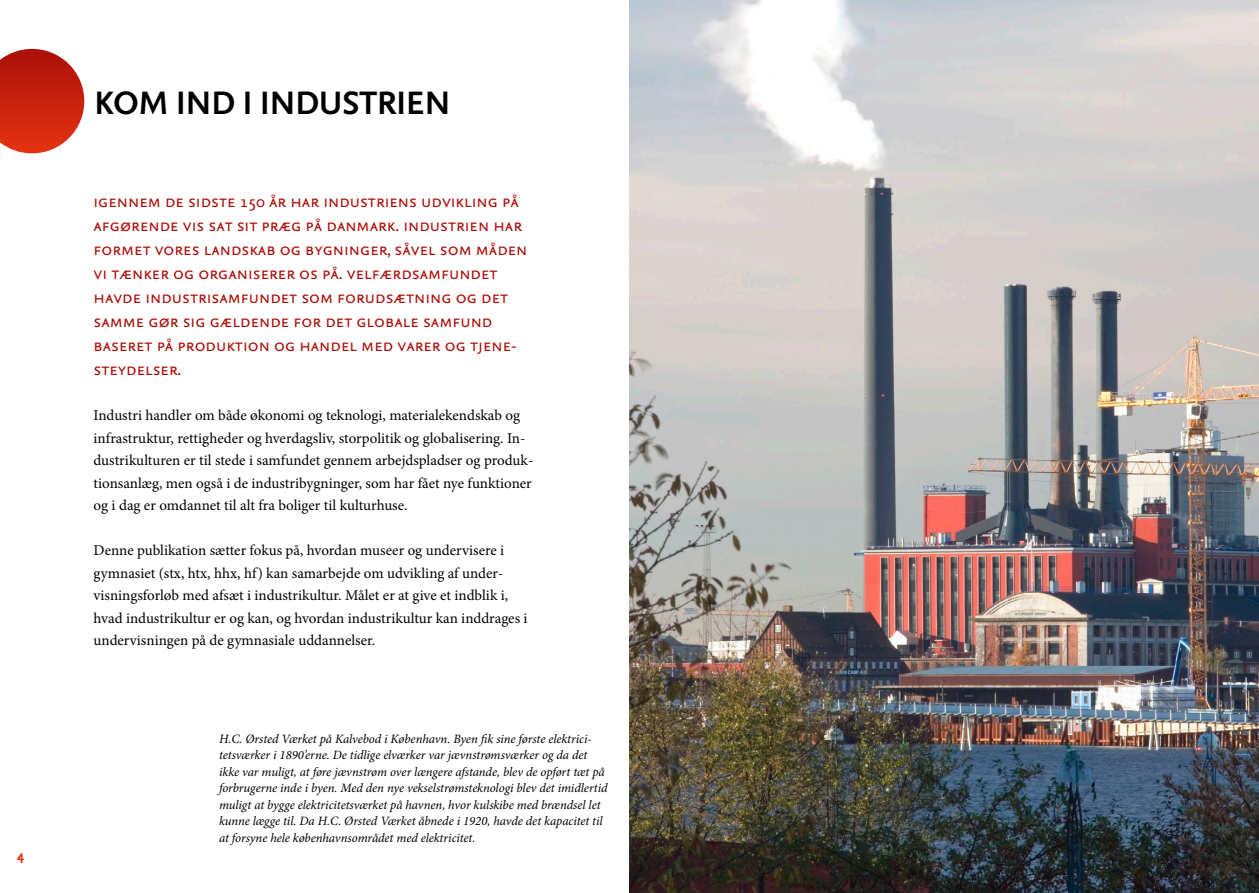
<style>
.page{position:relative;width:1259px;height:893px;background:#fff}
.page>*{position:absolute;margin:0;border:0;box-sizing:border-box;transform-origin:0 0}
.KApitelstart{font:700 39px "Seria Sans";color:#000}
.Brødtekst{font:21px/24px "Seria Sans Regular Caps";color:#aa0e08}
.t1{font:18px "Seria Sans Bold Caps";color:#e43312}
.Brødtekst-2{font:15px/22.5px "Minion Pro";color:#000}
.Billedtekst{font:italic 12.75px/16.5px "Minion Pro";letter-spacing:-.005em;color:#000}
</style>
<div class="page">
<svg style="left:0;top:49px;width:84px;height:104px;background:#cf4231"></svg>
<img style="left:629px;top:0;width:630px;height:893px">
<p class="t1" style="left:17px;top:846px;width:9px">4</p>
<p class="KApitelstart" style="left:94px;top:83px;width:357px">KOM IND I INDUSTRIEN</p>
<p class="Brødtekst" style="left:94px;top:190px;width:435px">igennem de sidste 150 år har industriens udvikling på afgørende vis sat sit præg på danmark. industrien har formet vores landskab og bygninger, såvel som måden vi tænker og organiserer os på. velfærdsamfundet havde industrisamfundet som forudsætning og det samme gør sig gældende for det globale samfund baseret på produktion og handel med varer og tjene&shy;steydelser.</p>
<p class="Brødtekst-2" style="left:94px;top:404px;width:441px">Industri handler om både økonomi og teknologi, materialekendskab og infrastruktur, rettigheder og hverdagsliv, storpolitik og globalisering. In&shy;dustrikulturen er til stede i samfundet gennem arbejdspladser og produk&shy;tionsanlæg, men også i de industribygninger, som har fået nye funktioner og i dag er omdannet til alt fra boliger til kulturhuse.</p>
<p class="Brødtekst-2" style="left:94px;top:539px;width:435px">Denne publikation sætter fokus på, hvordan museer og undervisere i gymnasiet (stx, htx, hhx, hf) kan samarbejde om udvikling af under&shy;visningsforløb med afsæt i industrikultur. Målet er at give et indblik i, hvad industrikultur er og kan, og hvordan industrikultur kan inddrages i undervisningen på de gymnasiale uddannelser.</p>
<p class="Billedtekst" style="left:219px;top:730px;width:390px">H.C. Ørsted Værket på Kalvebod i København. Byen fik sine første elektrici&shy;tetsværker i 1890’erne. De tidlige elværker var jævnstrømsværker og da det ikke var muligt, at føre jævnstrøm over længere afstande, blev de opført tæt på forbrugerne inde i byen. Med den nye vekselstrømsteknologi blev det imidlertid muligt at bygge elektricitetsværket på havnen, hvor kulskibe med brændsel let kunne lægge til. Da H.C. Ørsted Værket åbnede i 1920, havde det kapacitet til at forsyne hele københavnsområdet med elektricitet.</p>
</div>
